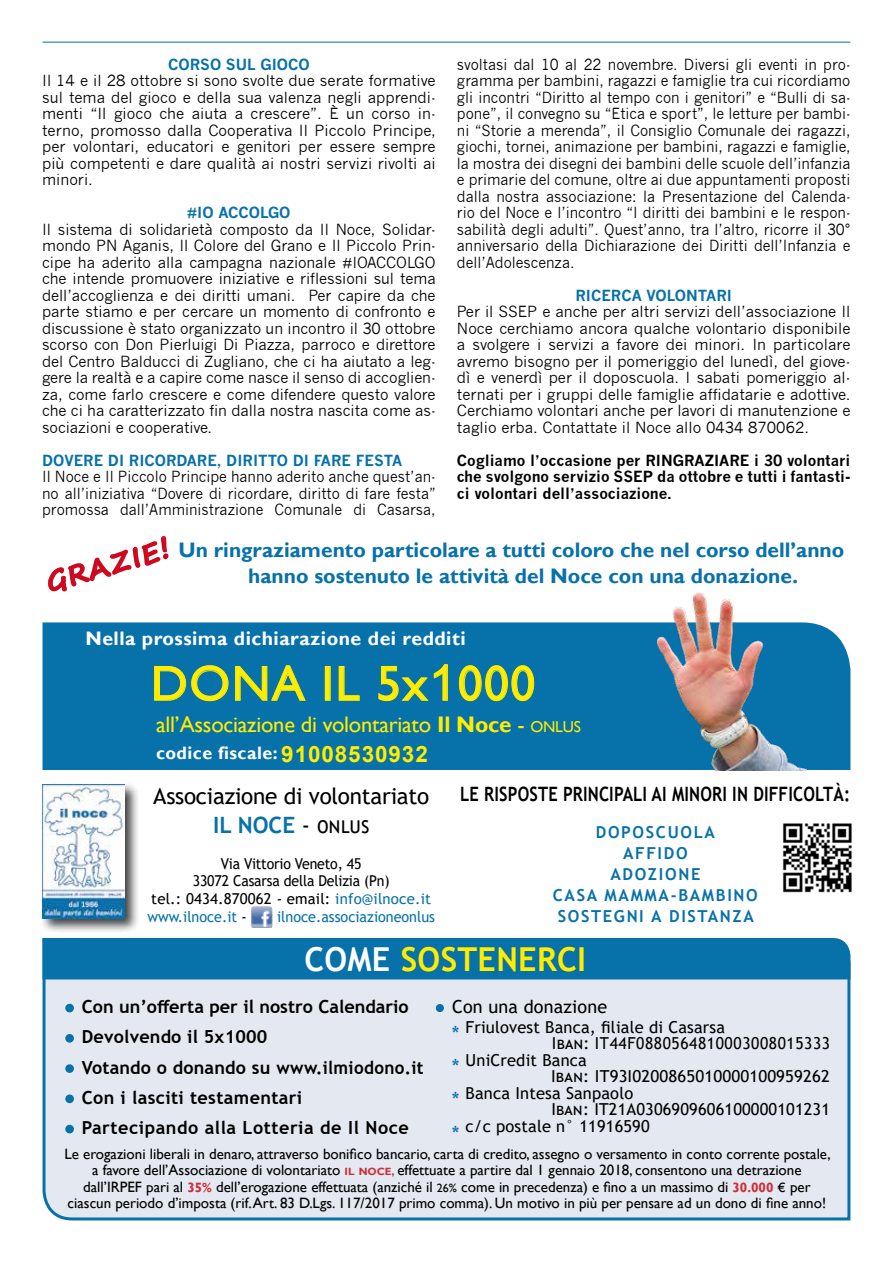
<style>
.page{position:relative;width:893px;height:1263px;background:#fff}
.page>*{position:absolute;margin:0;border:0;box-sizing:border-box;transform-origin:0 0}
.t1{font:49.5px "Gill Sans";letter-spacing:.03em;color:#ffed00}
.t2{font:700 33px "Trebuchet MS";letter-spacing:.01em;color:#ffed00}
.t3{font:700 27px "Segoe Print";color:#cd071e}
.t4{font:22.5px "Gill Sans";letter-spacing:-.01em;color:#ffed00}
.t5{font:22.5px/29.7px "Trebuchet MS";letter-spacing:-.01em;color:#000;text-align:center}
.t6{font:700 21px "Gill Sans";color:#0771a9}
.t7{font:21px/33px "Trebuchet MS";color:#0771a9;text-align:justify}
.t8{font:700 19.8px "Trebuchet MS";letter-spacing:.01em;color:#000;scale:.83 1}
.t9{font:700 19.5px "Gill Sans";letter-spacing:.025em;color:#fff}
.t10{font:700 18px "Trebuchet MS";letter-spacing:.02em;color:#000}
.t11{font:700 18px "Trebuchet MS";color:#000}
.t12{font:700 18px "Gill Sans";letter-spacing:.025em;color:#fff}
.t13{font:18px "Trebuchet MS";letter-spacing:.01em;color:#000}
.t14{font:16.5px "Trebuchet MS";letter-spacing:.01em;color:#000}
.t15{font:700 16.5px/21px "Trebuchet MS";letter-spacing:.1em;color:#0771a9;text-align:center}
.t16{font:16.5px "Trebuchet MS";letter-spacing:.04em;color:#000}
.t17{font:15px/16.5px "News Gothic";color:#000;text-align:justify}
.t18{font:15px/16.5px "News Gothic";color:#000;text-align:justify;scale:.95 1}
.t19{font:15px/16.5px "Gill Sans";color:#000;text-align:center}
.t20{font:700 15px/16.8px "News Gothic";color:#000;text-align:justify}
.t21{font:700 15px "News Gothic";color:#0771a9}
.t22{font:15px "Trebuchet MS";letter-spacing:-.01em;color:#000;scale:.94 1}
.t23{font:15px "Trebuchet MS";color:#0771a9;scale:.96 1}
.t24{font:15px "Trebuchet MS";letter-spacing:.01em;color:#000}
.s1{font-family:"Arial"}
.s2{font-weight:700}
.s3{font-size:15.75px}
.s4{font-family:"Arial";font-size:22.5px;color:#ffed00}
.s5{font-weight:700;color:#0771a9}
.s6{color:#0771a9}
.s7{color:#000}
.s8{color:#fff}
.s9{font-weight:700;font-size:10.5px;color:#d02b38}
.s10{color:#d02b38}
.s11{font-weight:700;font-size:13.5px;color:#d02b38}
.s12{font-size:12px}
.s13{font-size:13.5px}
</style>
<div class="page">
<div style="left:43px;top:622px;width:807px;height:148px;background:#0771a9"></div>
<img style="left:658px;top:592px;width:148px;height:178px">
<svg style="left:154px;top:665px;width:75px;height:36px;background:#2a8290"></svg>
<svg style="left:235px;top:666px;width:71px;height:35px;background:#2b838f"></svg>
<div style="left:325px;top:666px;width:6px;height:35px;border:1px solid #ffed00"></div>
<svg style="left:338px;top:666px;width:22px;height:35px"></svg>
<svg style="left:378px;top:664px;width:70px;height:37px;background:#298291"></svg>
<svg style="left:459px;top:665px;width:75px;height:36px;background:#30858c"></svg>
<div style="left:42px;top:938px;width:809px;height:283px;background:#e3e8f1"></div>
<svg style="left:434px;top:1001px;width:12px;height:13px"></svg>
<svg style="left:63px;top:1001px;width:13px;height:13px"></svg>
<svg style="left:63px;top:1031px;width:13px;height:13px"></svg>
<svg style="left:63px;top:1062px;width:13px;height:13px"></svg>
<svg style="left:63px;top:1092px;width:13px;height:13px"></svg>
<svg style="left:63px;top:1122px;width:13px;height:13px"></svg>
<div style="left:43px;top:938px;width:807px;height:41px;background:#0771a9"></div>
<img style="left:782px;top:823px;width:70px;height:70px">
<div style="left:40px;top:782px;width:100px;height:151px;background:#000;opacity:.75"></div>
<img style="left:43px;top:785px;width:82px;height:133px">
<img style="left:251px;top:907px;width:21px;height:21px">
<hr style="left:43px;top:42px;width:807px;height:1px;background:#0771a9">
<svg style="left:48px;top:536px;width:121px;height:56px"></svg>
<p class="t21" style="left:168px;top:55px;width:143px">CORSO SUL GIOCO</p>
<p class="t17" style="left:42px;top:73px;width:395px">Il 14 e il 28 ottobre si sono svolte due serate formative sul tema del gioco e della sua valenza negli apprendi&shy;menti “Il gioco che aiuta a crescere”. È un corso in&shy;terno, promosso dalla Cooperativa Il Piccolo Principe, per volontari, educatori e genitori per essere sempre più competenti e dare qualità ai nostri servizi rivolti ai minori.</p>
<p class="t21" style="left:187px;top:204px;width:105px">#IO ACCOLGO</p>
<p class="t17" style="left:42px;top:221px;width:395px">Il sistema di solidarietà composto da Il Noce, Solidar&shy;mondo PN Aganis, Il Colore del Grano e Il Piccolo Prin&shy;cipe ha aderito alla campagna nazionale #IOACCOLGO che intende promuovere iniziative e riflessioni sul tema dell’accoglienza e dei diritti umani. Per capire da che parte stiamo e per cercare un momento di confronto e discussione è stato organizzato un incontro il 30 ottobre scorso con Don Pierluigi Di Piazza, parroco e direttore del Centro Balducci di Zugliano, che ci ha aiutato a leg&shy;gere la realtà e a capire come nasce il senso di accoglien&shy;za, come farlo crescere e come difendere questo valore che ci ha caratterizzato fin dalla nostra nascita come as&shy;sociazioni e cooperative.</p>
<p class="t21" style="left:42px;top:451px;width:362px">DOVERE DI RICORDARE, DIRITTO DI FARE FESTA</p>
<p class="t18" style="left:42px;top:469px;width:416px">Il Noce e Il Piccolo Principe hanno aderito anche quest’an&shy;no all’iniziativa “Dovere di ricordare, diritto di fare festa” promossa dall’Amministrazione Comunale di Casarsa,</p>
<p class="t18" style="left:457px;top:56px;width:416px">svoltasi dal 10 al 22 novembre. Diversi gli eventi in pro&shy;gramma per bambini, ragazzi e famiglie tra cui ricordiamo gli incontri “Diritto al tempo con i genitori” e “Bulli di sa&shy;pone”, il convegno su “Etica e sport”, le letture per bambi&shy;ni “Storie a merenda”, il Consiglio Comunale dei ragazzi, giochi, tornei, animazione per bambini, ragazzi e famiglie, la mostra dei disegni dei bambini delle scuole dell’infanzia e primarie del comune, oltre ai due appuntamenti proposti dalla nostra associazione: la Presentazione del Calenda&shy;rio del Noce e l’incontro “I diritti dei bambini e le respon&shy;sabilità degli adulti”. Quest’anno, tra l’altro, ricorre il 30° anniversario della Dichiarazione dei Diritti dell’Infanzia e dell’Adolescenza.</p>
<p class="t21" style="left:575px;top:286px;width:158px">RICERCA VOLONTARI</p>
<p class="t17" style="left:457px;top:303px;width:395px">Per il SSEP e anche per altri servizi dell’associazione Il Noce cerchiamo ancora qualche volontario disponibile a svolgere i servizi a favore dei minori. In particolare avremo bisogno per il pomeriggio del lunedì, del giove&shy;dì e venerdì per il doposcuola. I sabati pomeriggio al&shy;ternati per i gruppi delle famiglie affidatarie e adottive.<br>Cerchiamo volontari anche per lavori di manutenzione e taglio erba. Contattate il Noce allo 0434 870062.</p>
<p class="t20" style="left:457px;top:451px;width:395px">Cogliamo l’occasione per RINGRAZIARE i 30 volontari che svolgono servizio SSEP da ottobre e tutti i fantasti&shy;ci volontari dell’associazione.</p>
<h3 class="t3" style="left:40px;top:559px;width:118px;rotate:-16deg">GRAZIE</h3>
<h3 class="t6" style="left:179px;top:538px;width:667px">Un ringraziamento particolare a tutti coloro che nel corso dell’anno</h3>
<h3 class="t6" style="left:248px;top:563px;width:551px">hanno sostenuto le attività del Noce con una donazione.</h3>
<h3 class="t9" style="left:85px;top:626px;width:382px">Nella prossima dichiarazione dei redditi</h3>
<h1 class="t1" style="left:151px;top:655px;width:386px">DONA IL 5x<span class="s1">1</span>000</h1>
<h3 class="t4" style="left:156px;top:712px;width:426px">all’Associazione di volontariato <span class="s2">Il Noce</span> - <span class="s3">ONLUS</span></h3>
<p class="t12" style="left:156px;top:742px;width:273px">codice fiscale: <span class="s4">91008530932</span></p>
<h3 class="t5" style="left:153px;top:781px;width:277px">Associazione di volontariato<br><span class="s5">IL NOCE</span> - onlus</h3>
<p class="t22" style="left:221px;top:854px;width:151px">Via Vittorio Veneto, 45</p>
<p class="t22" style="left:193px;top:872px;width:211px">33072 Casarsa della Delizia (Pn)</p>
<p class="t24" style="left:151px;top:889px;width:281px">tel.: 0434.870062 - email: <span class="s6">info@ilnoce.it</span></p>
<p class="t23" style="left:147px;top:907px;width:105px">www.ilnoce.it <span class="s7">-</span></p>
<p class="t23" style="left:277px;top:907px;width:166px">ilnoce.associazioneonlus</p>
<h3 class="t8" style="left:460px;top:782px;width:471px">LE RISPOSTE PRINCIPALI AI MINORI IN DIFFICOLTÀ:</h3>
<p class="t15" style="left:553px;top:821px;width:206px">DOPOSCUOLA<br>AFFIDO<br>ADOZIONE<br>CASA MAMMA-BAMBINO<br>SOSTEGNI A DISTANZA</p>
<h2 class="t2" style="left:304px;top:938px;width:283px"><span class="s8">COME</span> SOSTENERCI</h2>
<p class="t11" style="left:65px;top:995px;width:345px"><span class="s6">•</span> Con un’offerta per il nostro Calendario</p>
<p class="t10" style="left:65px;top:1026px;width:204px"><span class="s6">•</span> Devolvendo il 5x1000</p>
<p class="t10" style="left:65px;top:1056px;width:360px"><span class="s6">•</span> Votando o donando su www.ilmiodono.it</p>
<p class="t10" style="left:65px;top:1086px;width:239px"><span class="s6">•</span> Con i lasciti testamentari</p>
<p class="t10" style="left:65px;top:1116px;width:346px"><span class="s6">•</span> Partecipando alla Lotteria de Il Noce</p>
<p class="t13" style="left:435px;top:995px;width:174px"><span class="s6">•</span> Con una donazione</p>
<p class="t14" style="left:466px;top:1016px;width:261px">Friulovest Banca, filiale di Casarsa</p>
<p class="t16" style="left:552px;top:1033px;width:280px">Iban: IT44F0880564810003008015333</p>
<p class="t14" style="left:466px;top:1049px;width:123px">UniCredit Banca</p>
<p class="t14" style="left:551px;top:1066px;width:280px">Iban: IT93I0200865010000100959262</p>
<p class="t14" style="left:466px;top:1082px;width:169px">Banca Intesa Sanpaolo</p>
<p class="t14" style="left:551px;top:1099px;width:280px">Iban: IT21A0306909606100000101231</p>
<p class="t14" style="left:466px;top:1115px;width:186px">c/c postale n° 11916590</p>
<h3 class="t7" style="left:452px;top:1017px;width:9px">* * * *</h3>
<p class="t19" style="left:64px;top:1146px;width:768px">Le erogazioni liberali in denaro, attraverso bonifico bancario, carta di credito, assegno o versamento in conto corrente postale, a favore dell’Associazione di volontariato <span class="s9">IL NOCE</span><span class="s10">,</span> effettuate a partire dal 1 gennaio 2018, consentono una detrazione dall’IRPEF pari al <span class="s11">35%</span> dell’erogazione effettuata (anziché il <span class="s12">26%</span> come in precedenza) e fino a un massimo di <span class="s11">30.000</span> <span class="s13">€</span> per ciascun periodo d’imposta (rif. Art. 83 D.Lgs. 117/2017 primo comma). Un motivo in più per pensare ad un dono di fine anno!</p>
</div>
